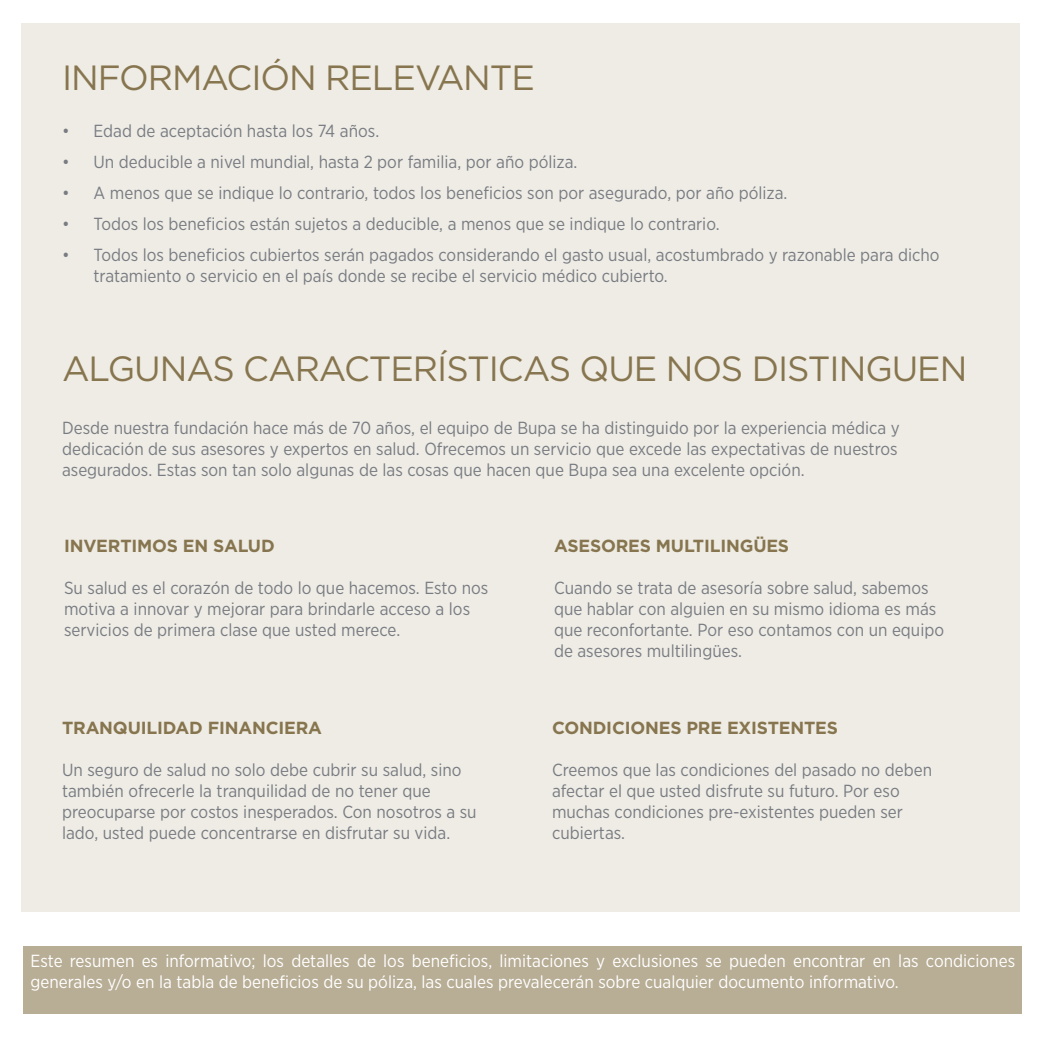
<style>
.page{position:relative;width:1042px;height:1042px;background:#fff}
.page>*{position:absolute;margin:0;border:0;box-sizing:border-box;transform-origin:0 0}
.t1{font:35px "Gotham";letter-spacing:-.03em;color:#86754e}
.t2{font:17.5px/21px "Gotham Narrow";color:#787c82}
.t3{font:17.5px/21px "Gotham Narrow";color:#fff}
.t4{font:700 17.5px "Gotham";letter-spacing:-.01em;color:#86754e}
</style>
<div class="page">
<div style="left:22px;top:24px;width:998px;height:888px;background:#efece5"></div>
<div style="left:24px;top:946px;width:998px;height:68px;background:#b8ad95"></div>
<h1 class="t1" style="left:62px;top:55px;width:474px">INFORMACIÓN RELEVANTE</h1>
<p class="t2" style="left:62px;top:120px;width:319px">• Edad de aceptación hasta los 74 años.</p>
<p class="t2" style="left:62px;top:151px;width:517px">• Un deducible a nivel mundial, hasta 2 por familia, por año póliza.</p>
<p class="t2" style="left:62px;top:182px;width:727px">• A menos que se indique lo contrario, todos los beneficios son por asegurado, por año póliza.</p>
<p class="t2" style="left:62px;top:213px;width:659px">• Todos los beneficios están sujetos a deducible, a menos que se indique lo contrario.</p>
<p class="t2" style="left:94px;top:243px;width:847px;text-indent:-32px">• Todos los beneficios cubiertos serán pagados considerando el gasto usual, acostumbrado y razonable para dicho tratamiento o servicio en el país donde se recibe el servicio médico cubierto.</p>
<h1 class="t1" style="left:62px;top:346px;width:907px">ALGUNAS CARACTERÍSTICAS QUE NOS DISTINGUEN</h1>
<p class="t2" style="left:62px;top:417px;width:839px">Desde nuestra fundación hace más de 70 años, el equipo de Bupa se ha distinguido por la experiencia médica y dedicación de sus asesores y expertos en salud. Ofrecemos un servicio que excede las expectativas de nuestros asegurados. Estas son tan solo algunas de las cosas que hacen que Bupa sea una excelente opción.</p>
<p class="t4" style="left:64px;top:534px;width:212px">INVERTIMOS EN SALUD</p>
<p class="t2" style="left:64px;top:577px;width:426px">Su salud es el corazón de todo lo que hacemos. Esto nos motiva a innovar y mejorar para brindarle acceso a los servicios de primera clase que usted merece.</p>
<p class="t4" style="left:62px;top:716px;width:261px">TRANQUILIDAD FINANCIERA</p>
<p class="t2" style="left:62px;top:759px;width:416px">Un seguro de salud no solo debe cubrir su salud, sino también ofrecerle la tranquilidad de no tener que preocuparse por costos inesperados. Con nosotros a su lado, usted puede concentrarse en disfrutar su vida.</p>
<p class="t4" style="left:554px;top:534px;width:237px">ASESORES MULTILINGÜES</p>
<p class="t2" style="left:554px;top:577px;width:392px">Cuando se trata de asesoría sobre salud, sabemos que hablar con alguien en su mismo idioma es más que reconfortante. Por eso contamos con un equipo de asesores multilingües.</p>
<p class="t4" style="left:552px;top:716px;width:287px">CONDICIONES PRE EXISTENTES</p>
<p class="t2" style="left:552px;top:759px;width:382px">Creemos que las condiciones del pasado no deben afectar el que usted disfrute su futuro. Por eso muchas condiciones pre-existentes pueden ser cubiertas.</p>
<p class="t3" style="left:31px;top:950px;width:986px">Este resumen es informativo; los detalles de los beneficios, limitaciones y exclusiones se pueden encontrar en las condiciones generales y/o en la tabla de beneficios de su póliza, las cuales prevalecerán sobre cualquier documento informativo.</p>
</div>
